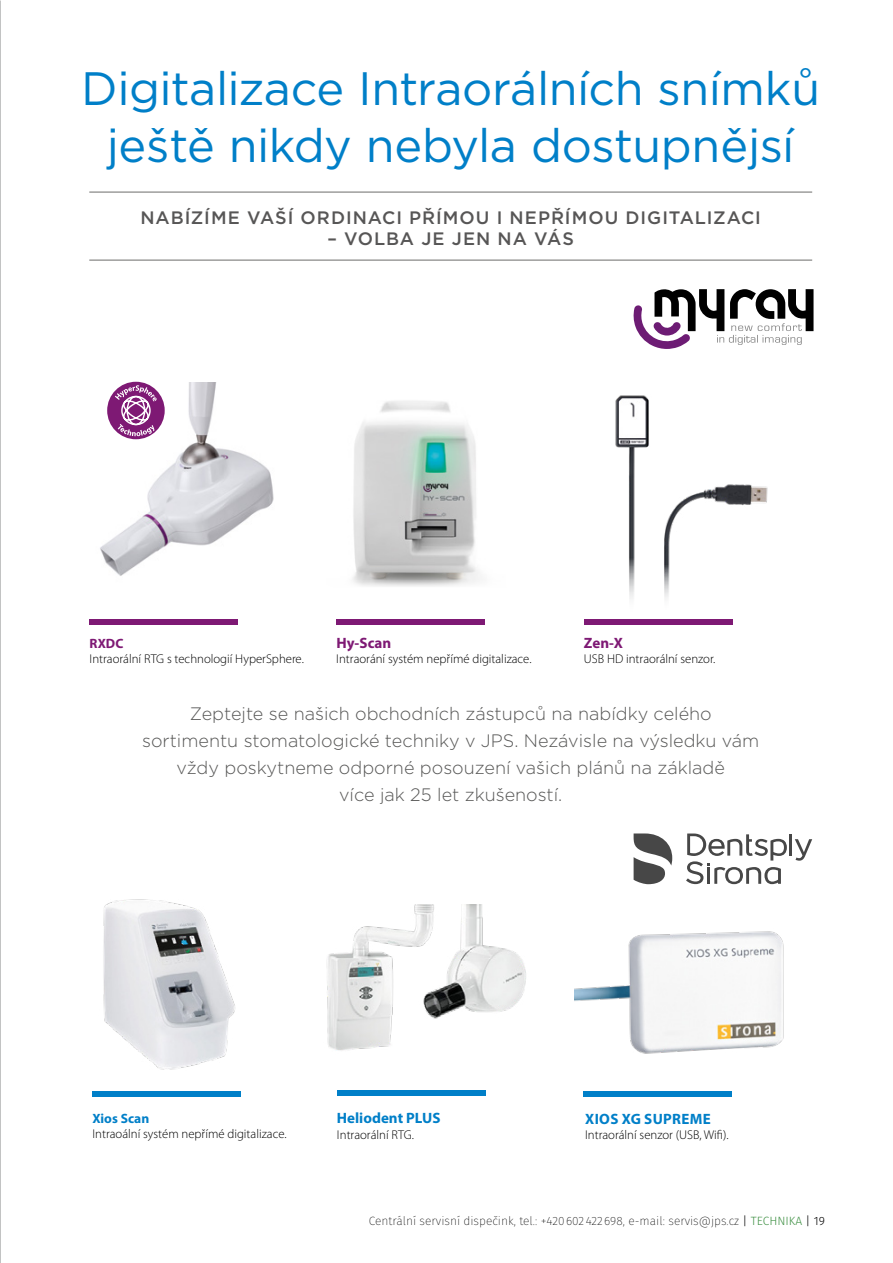
<style>
.page{position:relative;width:893px;height:1263px;background:#fff}
.page>*{position:absolute;margin:0;border:0;box-sizing:border-box;transform-origin:0 0}
.t1{font:46.8px/56.1px "Gotham";letter-spacing:-.01em;color:#007fc8;text-align:center}
.t2{font:300 18px/27px "Gotham";color:#575756;text-align:center}
.t3{font:500 18px "Gotham";letter-spacing:.055em;color:#575656}
.t4{font:700 15px "Myriad Pro";color:#007fc8}
.t5{font:700 15px "Myriad Pro";letter-spacing:.02em;color:#007fc8}
.t6{font:700 15px "Myriad Pro";color:#7e1974}
.t7{font:700 13.5px "Myriad Pro";color:#007fc8}
.t8{font:700 13.5px "Myriad Pro";color:#7e1974}
.t9{font:300 12.75px "Myriad Pro";color:#000}
.t10{font:200 12px "Fira Sans";color:#000}
.s1{font-weight:300}
.s2{font-weight:300;color:#429247}
</style>
<div class="page">
<img style="left:0;top:0;width:1px;height:727px">
<hr style="left:789px;top:834px;width:3px;height:22px;background:#474747">
<svg style="left:795px;top:839px;width:17px;height:22px"></svg>
<svg style="left:686px;top:833px;width:101px;height:51px"></svg>
<svg style="left:634px;top:833px;width:38px;height:51px"></svg>
<div style="left:92px;top:1091px;width:149px;height:5px;background:#007fc8"></div>
<div style="left:337px;top:1091px;width:149px;height:5px;background:#007fc8"></div>
<div style="left:583px;top:1091px;width:149px;height:5px;background:#007fc8"></div>
<img style="left:574px;top:931px;width:210px;height:123px">
<img style="left:327px;top:905px;width:199px;height:146px">
<img style="left:103px;top:899px;width:132px;height:171px">
<hr style="left:89px;top:191px;width:723px;height:2px;background:#9d9d9c">
<hr style="left:89px;top:259px;width:723px;height:2px;background:#9d9d9c">
<svg style="left:633px;top:289px;width:180px;height:60px"></svg>
<div style="left:89px;top:620px;width:149px;height:5px;background:#7e1974"></div>
<img style="left:100px;top:383px;width:174px;height:193px">
<div style="left:107px;top:382px;width:58px;height:57px;background:#7e1974;border-radius:50%"></div>
<svg style="left:115px;top:385px;width:42px;height:51px"></svg>
<img style="left:352px;top:401px;width:128px;height:185px">
<div style="left:336px;top:620px;width:149px;height:5px;background:#7e1974"></div>
<img style="left:615px;top:395px;width:34px;height:204px">
<img style="left:664px;top:484px;width:104px;height:115px">
<div style="left:584px;top:620px;width:149px;height:5px;background:#7e1974"></div>
<h1 class="t1" style="left:81px;top:60px;width:740px">Digitalizace Intraorálních snímků ještě nikdy nebyla dostupnějsí</h1>
<p class="t3" style="left:140px;top:205px;width:622px">NABÍZÍME VAŠÍ ORDINACI PŘÍMOU I NEPŘÍMOU DIGITALIZACI</p>
<p class="t3" style="left:328px;top:227px;width:248px">– VOLBA JE JEN NA VÁS</p>
<p class="t8" style="left:90px;top:635px;width:35px">RXDC</p>
<p class="t9" style="left:90px;top:651px;width:216px">Intraorální RTG s technologií HyperSphere.</p>
<p class="t6" style="left:336px;top:633px;width:56px">Hy-Scan</p>
<p class="t9" style="left:336px;top:651px;width:197px">Intraorání systém nepřímé digitalizace.</p>
<p class="t6" style="left:584px;top:633px;width:40px">Zen-X</p>
<p class="t9" style="left:584px;top:651px;width:133px">USB HD intraorální senzor.</p>
<p class="t2" style="left:142px;top:700px;width:619px">Zeptejte se našich obchodních zástupců na nabídky celého sortimentu stomatologické techniky v JPS. Nezávisle na výsledku vám vždy poskytneme odporné posouzení vašich plánů na základě<br>více jak 25 let zkušeností.</p>
<p class="t7" style="left:92px;top:1109px;width:58px">Xios Scan</p>
<p class="t9" style="left:92px;top:1126px;width:196px">Intraoální systém nepřímé digitalizace.</p>
<p class="t4" style="left:337px;top:1108px;width:105px">Heliodent PLUS</p>
<p class="t9" style="left:337px;top:1127px;width:78px">Intraorální RTG.</p>
<p class="t5" style="left:585px;top:1109px;width:127px">XIOS XG SUPREME</p>
<p class="t9" style="left:585px;top:1127px;width:145px">Intraorální senzor (USB, Wifi).</p>
<p class="t10" style="left:369px;top:1212px;width:457px">Centrální servisní dispečink, tel.: +420602422698, e-mail: servis@jps.cz <span class="s1">|</span> <span class="s2">TECHNIKA</span> <span class="s1">| 19</span></p>
</div>
